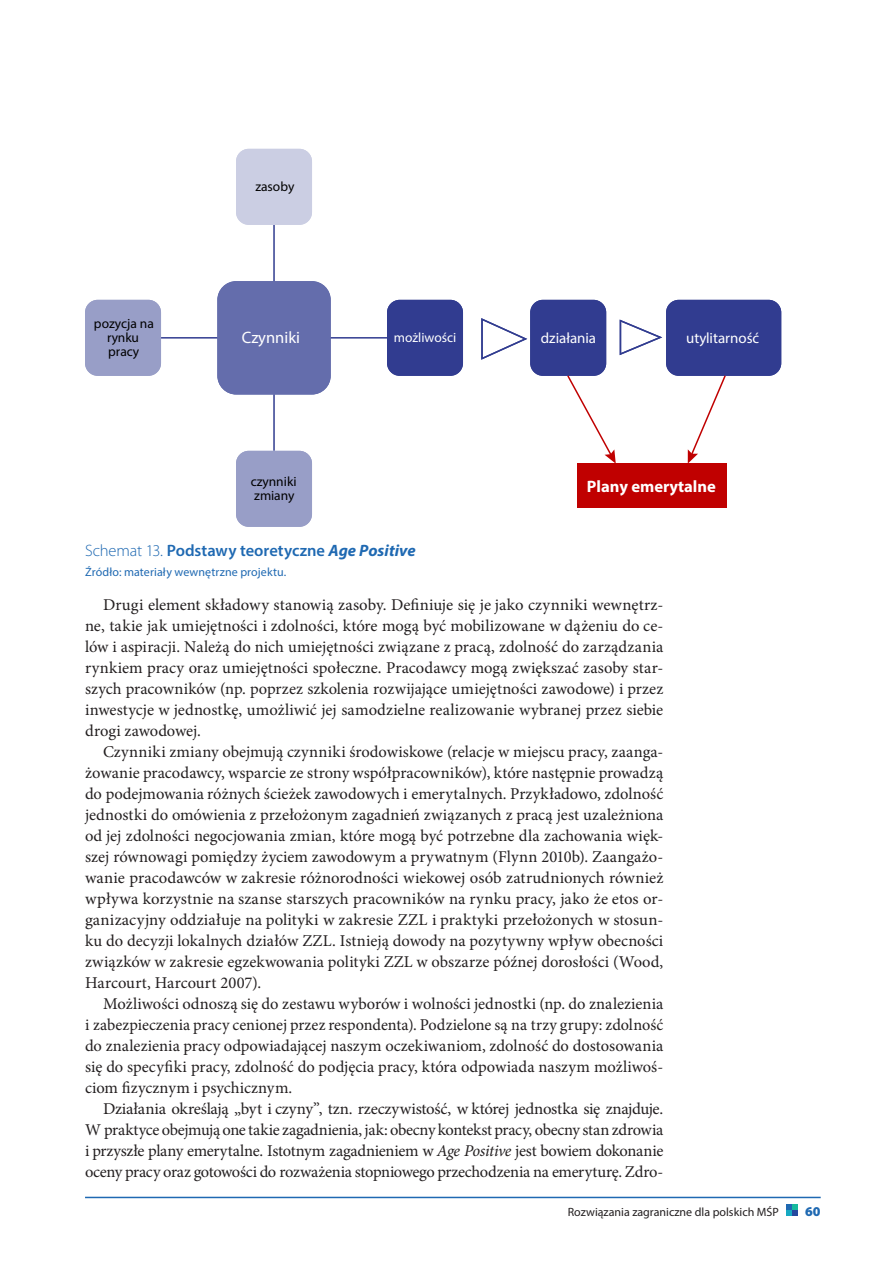
<style>
.page{position:relative;width:893px;height:1263px;background:#fff}
.page>*{position:absolute;margin:0;border:0;box-sizing:border-box;transform-origin:0 0}
.t1{font:16.5px/21px "Minion Pro";color:#231f20;text-align:justify}
.t2{font:600 16.5px "Myriad Pro";color:#1f69b2}
.t3{font:700 16.5px "Myriad Pro";color:#fff}
.t4{font:16.5px "Myriad Pro";color:#fff}
.t5{font:15px "Myriad Pro";color:#fff}
.t6{font:13.5px/14.1px "Myriad Pro";color:#000}
.t7{font:13.5px "Myriad Pro";color:#fff}
.t8{font:900 13.5px "Myriad Pro";color:#1f69b2}
.t9{font:12px "Myriad Pro";color:#231f20}
.t10{font:12px "Myriad Pro";letter-spacing:.01em;color:#1f69b2}
.s1{font-weight:300}
.s2{font-weight:700;font-style:italic}
.s3{font-style:italic}
</style>
<div class="page">
<svg style="left:786px;top:1204px;width:12px;height:12px"></svg>
<hr style="left:85px;top:1197px;width:736px;height:1px;background:#1f69b2">
<div style="left:577px;top:464px;width:150px;height:44px;background:#c00000"></div>
<div style="left:217px;top:281px;width:114px;height:113px;background:#646dac;border-radius:19px"></div>
<hr style="left:273px;top:225px;width:2px;height:56px;background:#313c90">
<div style="left:236px;top:149px;width:76px;height:76px;background:#cbcee3;border-radius:13px"></div>
<hr style="left:331px;top:337px;width:56px;height:2px;background:#313c90">
<div style="left:387px;top:300px;width:76px;height:76px;background:#313c90;border-radius:13px"></div>
<div style="left:530px;top:300px;width:76px;height:76px;background:#313c90;border-radius:13px"></div>
<div style="left:666px;top:300px;width:115px;height:76px;background:#313c90;border-radius:13px"></div>
<hr style="left:273px;top:394px;width:2px;height:57px;background:#313c90">
<div style="left:236px;top:451px;width:76px;height:76px;background:#989ec7;border-radius:13px"></div>
<hr style="left:161px;top:337px;width:56px;height:2px;background:#313c90">
<div style="left:85px;top:300px;width:76px;height:76px;background:#989ec7;border-radius:13px"></div>
<svg style="left:619px;top:319px;width:44px;height:37px"></svg>
<svg style="left:481px;top:318px;width:47px;height:42px"></svg>
<svg style="left:567px;top:374px;width:49px;height:90px"></svg>
<svg style="left:688px;top:375px;width:39px;height:89px"></svg>
<p class="t6" style="left:94px;top:316px;width:62px;text-align:center">pozycja na rynku pracy</p>
<p class="t6" style="left:255px;top:179px;width:41px">zasoby</p>
<p class="t4" style="left:242px;top:327px;width:60px">Czynniki</p>
<p class="t6" style="left:251px;top:474px;width:47px">czynniki zmiany</p>
<p class="t7" style="left:394px;top:329px;width:64px">możliwości</p>
<p class="t5" style="left:541px;top:328px;width:57px">działania</p>
<p class="t5" style="left:686px;top:328px;width:75px">utylitarność</p>
<p class="t3" style="left:587px;top:475px;width:130px">Plany emerytalne</p>
<p class="t2" style="left:85px;top:540px;width:332px"><span class="s1">Schemat 13.</span> Podstawy teoretyczne <span class="s2">Age Positive</span></p>
<p class="t10" style="left:85px;top:564px;width:203px">Źródło: materiały wewnętrzne projektu.</p>
<p class="t1" style="left:85px;top:595px;width:580px;text-indent:18px">Drugi element składowy stanowią zasoby. Definiuje się je jako czynniki wewnętrz&shy;ne, takie jak umiejętności i zdolności, które mogą być mobilizowane w dążeniu do ce&shy;lów i aspiracji. Należą do nich umiejętności związane z pracą, zdolność do zarządzania rynkiem pracy oraz umiejętności społeczne. Pracodawcy mogą zwiększać zasoby star&shy;szych pracowników (np. poprzez szkolenia rozwijające umiejętności zawodowe) i przez inwestycje w jednostkę, umożliwić jej samodzielne realizowanie wybranej przez siebie drogi zawodowej.</p>
<p class="t1" style="left:85px;top:742px;width:580px;text-indent:18px">Czynniki zmiany obejmują czynniki środowiskowe (relacje w miejscu pracy, zaanga&shy;żowanie pracodawcy, wsparcie ze strony współpracowników), które następnie prowadzą do podejmowania różnych ścieżek zawodowych i emerytalnych. Przykładowo, zdolność jednostki do omówienia z przełożonym zagadnień związanych z pracą jest uzależniona od jej zdolności negocjowania zmian, które mogą być potrzebne dla zachowania więk&shy;szej równowagi pomiędzy życiem zawodowym a prywatnym (Flynn 2010b). Zaangażo&shy;wanie pracodawców w zakresie różnorodności wiekowej osób zatrudnionych również wpływa korzystnie na szanse starszych pracowników na rynku pracy, jako że etos or&shy;ganizacyjny oddziałuje na polityki w zakresie ZZL i praktyki przełożonych w stosun&shy;ku do decyzji lokalnych działów ZZL. Istnieją dowody na pozytywny wpływ obecności związków w zakresie egzekwowania polityki ZZL w obszarze późnej dorosłości (Wood, Harcourt, Harcourt 2007).</p>
<p class="t1" style="left:85px;top:994px;width:580px;text-indent:18px">Możliwości odnoszą się do zestawu wyborów i wolności jednostki (np. do znalezienia i zabezpieczenia pracy cenionej przez respondenta). Podzielone są na trzy grupy: zdolność do znalezienia pracy odpowiadającej naszym oczekiwaniom, zdolność do dostosowania się do specyfiki pracy, zdolność do podjęcia pracy, która odpowiada naszym możliwoś&shy;ciom fizycznym i psychicznym.</p>
<p class="t1" style="left:85px;top:1099px;width:580px;text-indent:18px">Działania określają „byt i czyny”, tzn. rzeczywistość, w której jednostka się znajduje.<br>W praktyce obejmują one takie zagadnienia, jak: obecny kontekst pracy, obecny stan zdrowia i przyszłe plany emerytalne. Istotnym zagadnieniem w <span class="s3">Age Positive</span> jest bowiem dokonanie oceny pracy oraz gotowości do rozważenia stopniowego przechodzenia na emeryturę. Zdro-</p>
<p class="t9" style="left:568px;top:1205px;width:213px">Rozwiązania zagraniczne dla polskich MŚP</p>
<p class="t8" style="left:805px;top:1202px;width:17px">60</p>
</div>
